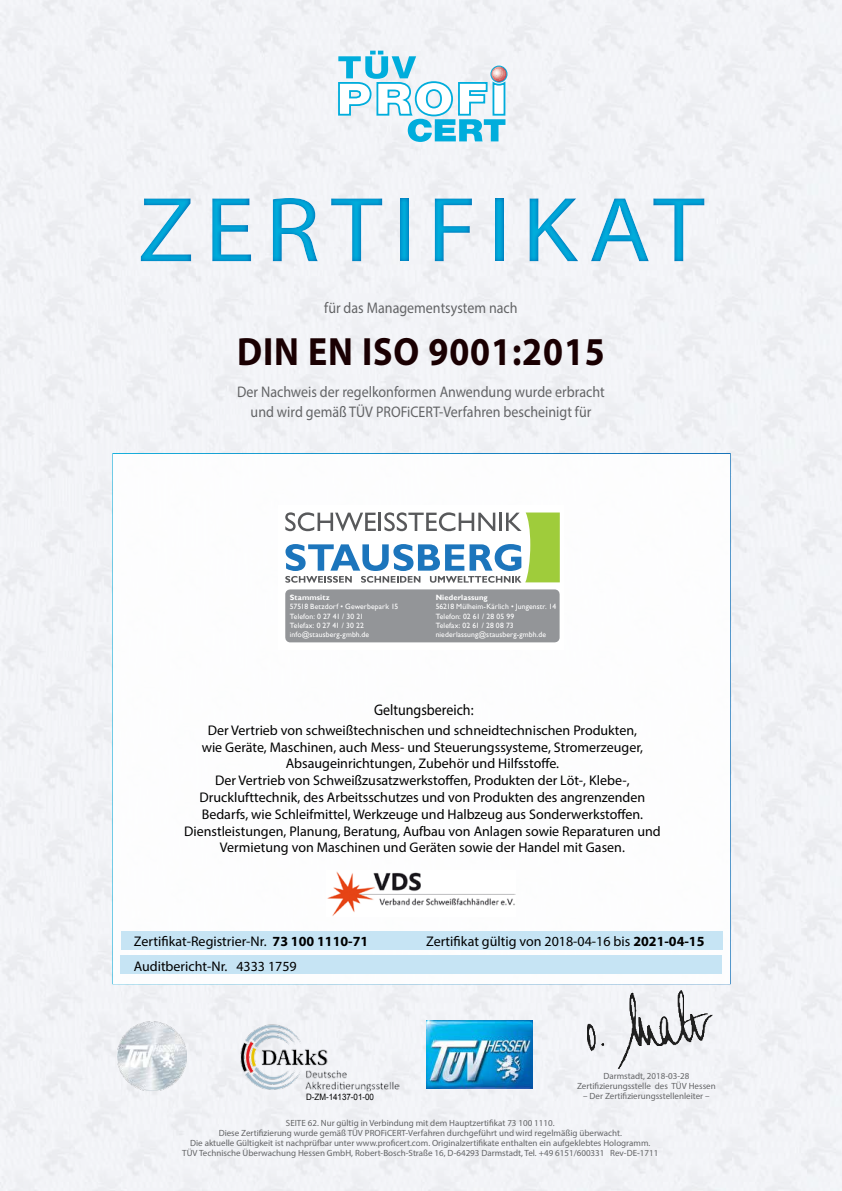
<style>
.page{position:relative;width:842px;height:1191px;background:#f2f3f7}
.page>*{position:absolute;margin:0;border:0;box-sizing:border-box;transform-origin:0 0}
.t1{font:93px "Myriad Pro";letter-spacing:.1em;color:#00addc;scale:1.1 1}
.t2{font:700 39.6px "Myriad Pro";letter-spacing:.025em;color:#1a0002;scale:.91 1}
.t3{font:15.4px/20px "Myriad Pro";color:#636466;text-align:center;scale:.91 1}
.t4{font:15.4px "Myriad Pro";color:#000;scale:.91 1}
.t5{font:14px/16.8px "Myriad Pro";color:#000}
.t6{font:9px/10px "Myriad Pro";color:#636466;text-align:center}
.t7{font:8.8px "Arial";color:#000;scale:.91 1}
.t8{font:7.6px/9.2px "Gill Sans";letter-spacing:.015em;color:#fff}
.t9{font:700 7.6px "Gill Sans";letter-spacing:.015em;color:#fff}
.s1{font-weight:700}
</style>
<div class="page">
<svg style="left:338px;top:51px;width:169px;height:91px"></svg>
<img style="left:241px;top:1024px;width:158px;height:67px">
<img style="left:427px;top:1020px;width:106px;height:69px">
<div style="left:112px;top:453px;width:619px;height:531px;background:#fff;border:2px solid #fff"></div>
<div style="left:120px;top:955px;width:602px;height:19px;background:#c0e2f3"></div>
<div style="left:121px;top:931px;width:601px;height:19px;background:#c0e2f3"></div>
<img style="left:587px;top:990px;width:126px;height:78px">
<div style="left:0;top:172px;width:842px;height:114px;background:#006bb6;opacity:.75"></div>
<img style="left:117px;top:1021px;width:70px;height:69px">
<img style="left:327px;top:871px;width:189px;height:45px">
<svg style="left:285px;top:512px;width:275px;height:70px"></svg>
<div style="left:290px;top:594px;width:265px;height:43px;background:#939598"></div>
<div style="left:285px;top:589px;width:275px;height:53px;border:9px solid #939598"></div>
<h1 class="t1" style="left:138px;top:173px;width:517px">ZERTIFIKAT</h1>
<p class="t3" style="left:324px;top:298px;width:214px">für das Managementsystem nach</p>
<h2 class="t2" style="left:237px;top:326px;width:406px">DIN EN ISO 9001:2015</h2>
<p class="t3" style="left:237px;top:381px;width:405px">Der Nachweis der regelkonformen Anwendung wurde erbracht und wird gemäß TÜV PROFiCERT-Verfahren bescheinigt für</p>
<p class="t9" style="left:290px;top:593px;width:41px">Stammsitz</p>
<p class="t8" style="left:290px;top:602px;width:110px">57518 Betzdorf • Gewerbepark 15<br>Telefon: 0 27 41 / 30 21<br>Telefax: 0 27 41 / 30 22 info@stausberg-gmbh.de</p>
<p class="t9" style="left:436px;top:593px;width:54px">Niederlassung</p>
<p class="t8" style="left:436px;top:602px;width:122px">56218 Mülheim-Kärlich • Jungenstr. 14<br>Telefon: 02 61 / 28 05 99<br>Telefax: 02 61 / 28 08 73 niederlassung@stausberg-gmbh.de</p>
<p class="t4" style="left:374px;top:700px;width:111px">Geltungsbereich:</p>
<p class="t5" style="left:184px;top:721px;width:478px;text-align:center">Der Vertrieb von schweißtechnischen und schneidtechnischen Produkten,<br>wie Geräte, Maschinen, auch Mess- und Steuerungssysteme, Stromerzeuger, Absaugeinrichtungen, Zubehör und Hilfsstoffe.<br>Der Vertrieb von Schweißzusatzwerkstoffen, Produkten der Löt-, Klebe-, Drucklufttechnik, des Arbeitsschutzes und von Produkten des angrenzenden Bedarfs, wie Schleifmittel, Werkzeuge und Halbzeug aus Sonderwerkstoffen.<br>Dienstleistungen, Planung, Beratung, Aufbau von Anlagen sowie Reparaturen und Vermietung von Maschinen und Geräten sowie der Handel mit Gasen.</p>
<p class="t5" style="left:134px;top:929px;width:236px;line-height:24.6px">Zertifikat-Registrier-Nr. <span class="s1">73 100 1110-71<br></span>Auditbericht-Nr. 4333 1759</p>
<p class="t5" style="left:426px;top:933px;width:280px">Zertifikat gültig von 2018-04-16 bis <span class="s1">2021-04-15</span></p>
<p class="t6" style="left:577px;top:1071px;width:140px">Darmstadt, 2018-03-28<br>Zertifizierungsstelle des TÜV Hessen</p>
<p class="t7" style="left:306px;top:1090px;width:76px">D-ZM-14137-01-00</p>
<p class="t6" style="left:583px;top:1091px;width:128px">– Der Zertifizierungsstellenleiter –</p>
<p class="t6" style="left:182px;top:1118px;width:478px">SEITE 62. Nur gültig in Verbindung mit dem Hauptzertifikat 73 100 1110.<br>Diese Zertifizierung wurde gemäß TÜV PROFiCERT-Verfahren durchgeführt und wird regelmäßig überwacht.<br>Die aktuelle Gültigkeit ist nachprüfbar unter www.proficert.com. Originalzertifikate enthalten ein aufgeklebtes Hologramm.<br>TÜV Technische Überwachung Hessen GmbH, Robert-Bosch-Straße 16, D-64293 Darmstadt, Tel. +49 6151/600331 Rev-DE-1711</p>
</div>
